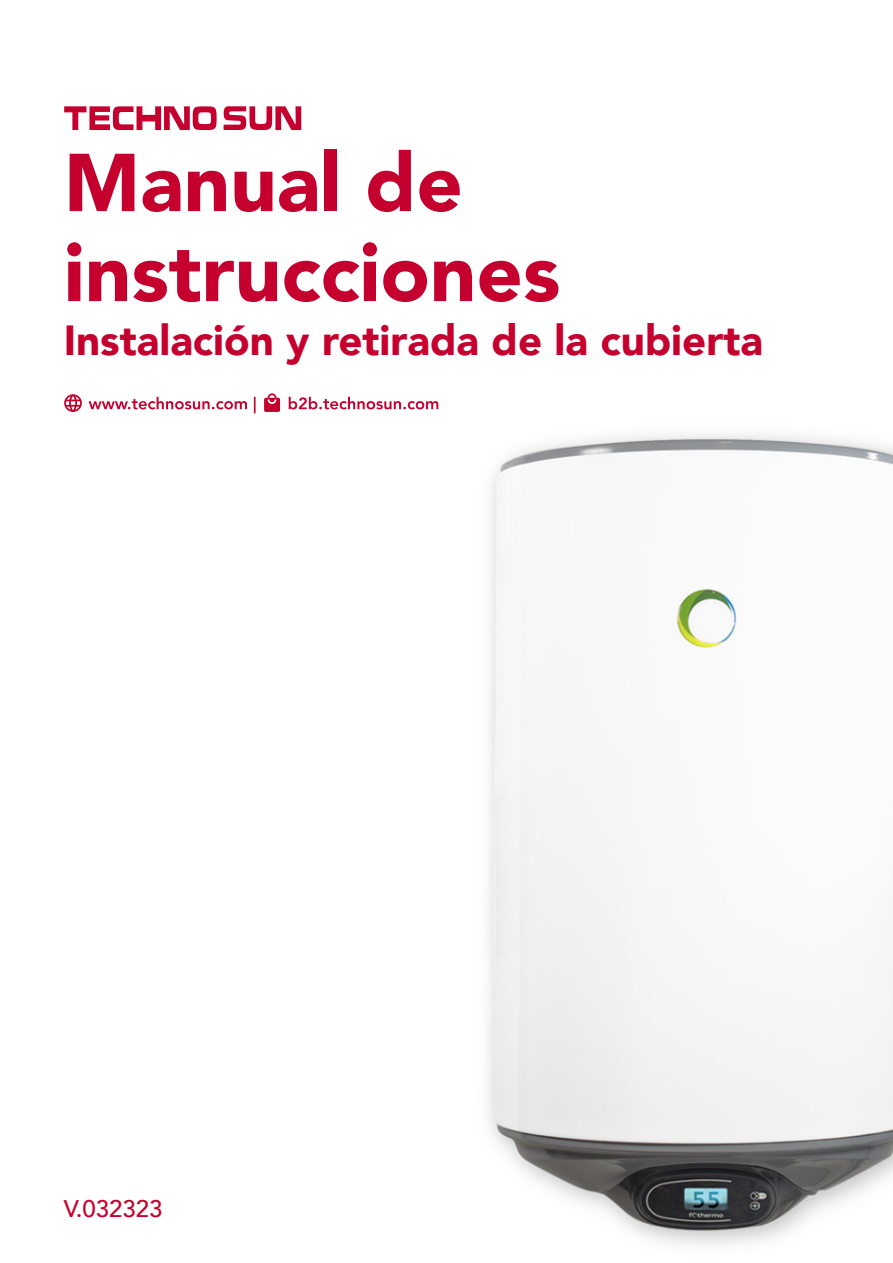
<style>
.page{position:relative;width:893px;height:1263px;background:#fff}
.page>*{position:absolute;margin:0;border:0;box-sizing:border-box;transform-origin:0 0}
.t1{font:900 81px "Avenir";color:#c5002e}
.t2{font:900 42px "Avenir";color:#c5002e}
.t3{font:500 24px "Avenir";color:#c5002e}
</style>
<div class="page">
<img style="left:488px;top:434px;width:405px;height:811px">
<svg style="left:64px;top:106px;width:153px;height:24px"></svg>
<svg style="left:224px;top:106px;width:77px;height:24px"></svg>
<svg style="left:64px;top:394px;width:18px;height:18px"></svg>
<svg style="left:89px;top:393px;width:349px;height:20px"></svg>
<p class="t1" style="left:64px;top:113px;width:401px">Manual de</p>
<p class="t1" style="left:64px;top:203px;width:498px">instrucciones</p>
<p class="t2" style="left:64px;top:304px;width:701px">Instalación y retirada de la cubierta</p>
<p class="t3" style="left:64px;top:1188px;width:100px">V.032323</p>
</div>
